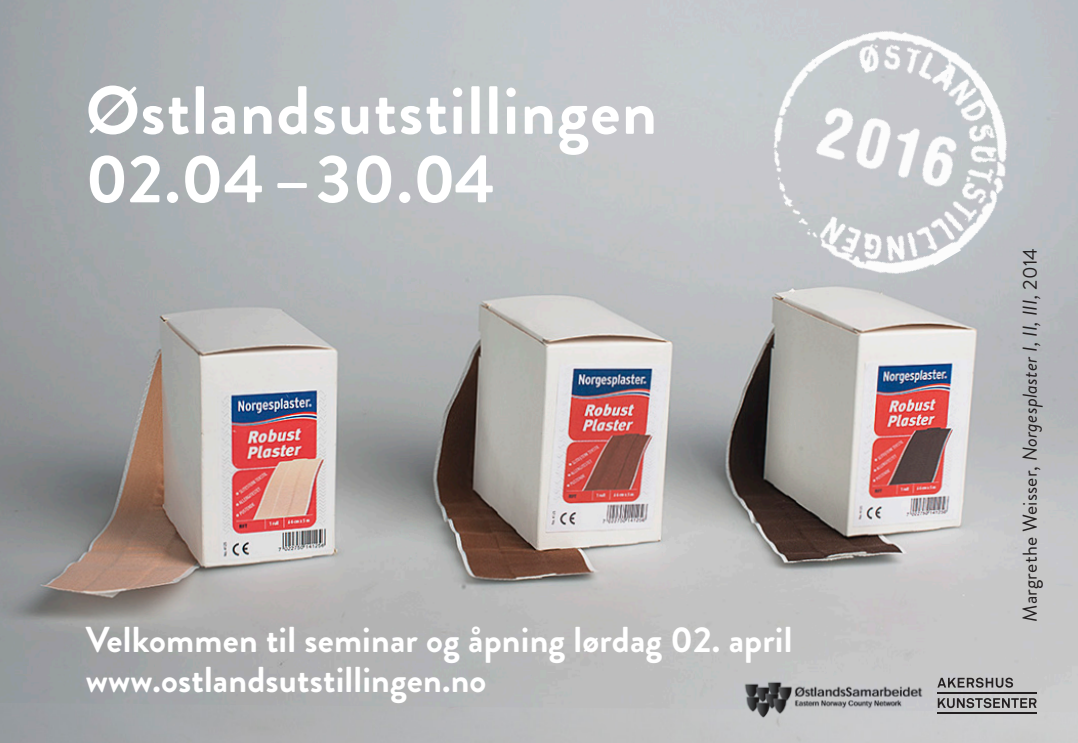
<style>
.page{position:relative;width:1078px;height:743px;background:#fff}
.page>*{position:absolute;margin:0;border:0;box-sizing:border-box;transform-origin:0 0}
.t1{font:700 68px "Brandon Grotesque";letter-spacing:.02em;color:#fff}
.t2{font:700 36px "Brandon Grotesque";letter-spacing:.005em;color:#fff}
.t3{font:italic 20px "Brandon Grotesque";letter-spacing:.01em;color:#231f20}
.s1{font-style:normal}
</style>
<div class="page">
<img style="left:0;top:0;width:1077px;height:702px">
<img style="left:0;top:702px;width:1077px;height:41px">
<img style="left:729px;top:0;width:322px;height:315px">
<hr style="left:937px;top:692px;width:99px;height:1px;background:#231f20">
<hr style="left:937px;top:712px;width:99px;height:2px;background:#231f20">
<svg style="left:937px;top:677px;width:75px;height:10px"></svg>
<svg style="left:937px;top:698px;width:99px;height:10px"></svg>
<img style="left:738px;top:673px;width:192px;height:49px">
<p class="t1" style="left:86px;top:63px;width:572px">Østlandsutstillingen</p>
<p class="t1" style="left:86px;top:131px;width:411px">02.04 –30.04</p>
<p class="t2" style="left:86px;top:615px;width:708px">Velkommen til seminar og åpning lørdag 02. april</p>
<p class="t2" style="left:86px;top:655px;width:402px">www.ostlandsutstillingen.no</p>
<p class="t3" style="left:1016px;top:621px;width:375px;rotate:-90deg"><span class="s1">Margrethe Weisser,</span> Norgesplaster I, II, III, <span class="s1">2014</span></p>
</div>
